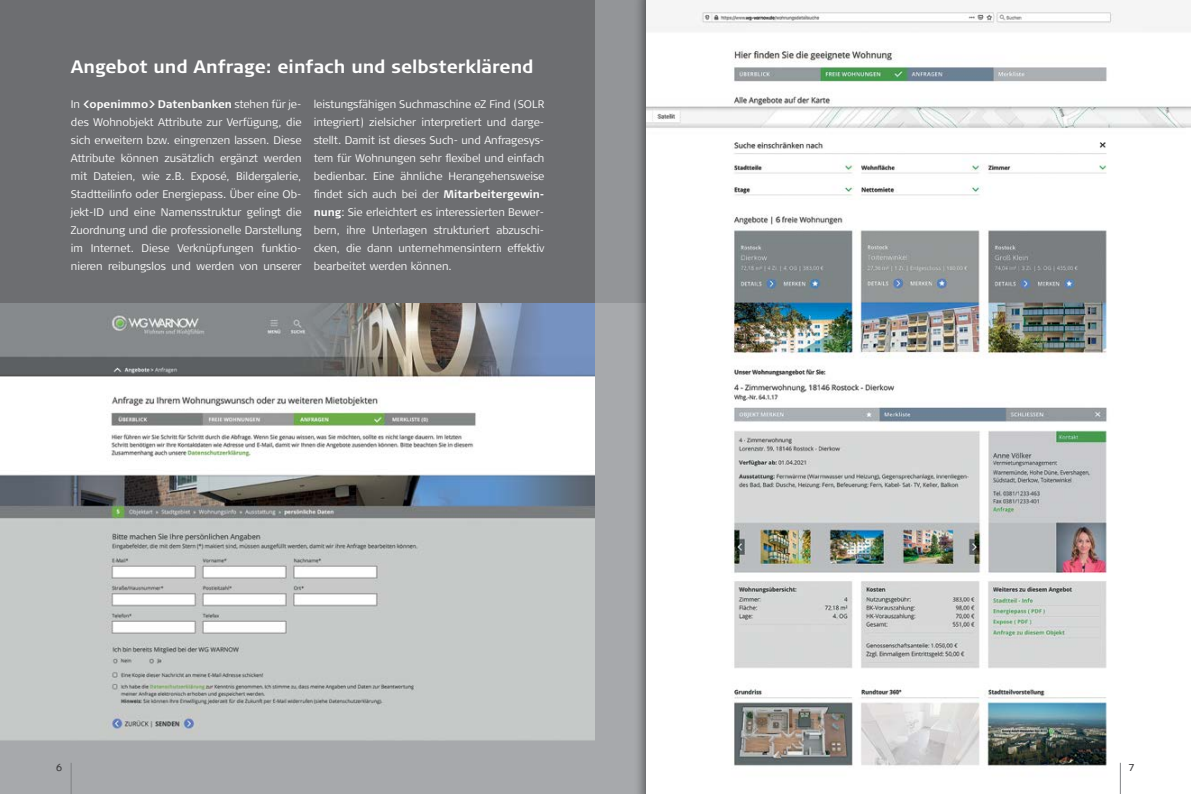
<style>
.page{position:relative;width:1191px;height:794px;background:#fff}
.page>*{position:absolute;margin:0;border:0;box-sizing:border-box;transform-origin:0 0}
.t1{font:700 18px "Signa Column";color:#fff}
.t2{font:300 11px/18px "Signa Column";color:#fff}
.t3{font:10px "Signa Column";color:#414042}
.s1{font-weight:700}
</style>
<div class="page">
<div style="left:0;top:0;width:595px;height:303px;background:#6d6e71"></div>
<div style="left:0;top:303px;width:595px;height:491px;background:#a7a9ac"></div>
<img style="left:0;top:303px;width:595px;height:437px">
<div style="left:595px;top:0;width:596px;height:303px;background:#939598"></div>
<div style="left:595px;top:303px;width:596px;height:491px;background:#a7a9ac"></div>
<div style="left:633px;top:0;width:558px;height:794px;background:#000;opacity:.7"></div>
<img style="left:646px;top:0;width:545px;height:780px">
<hr style="left:71px;top:763px;width:1px;height:31px;background:#808285">
<hr style="left:1120px;top:763px;width:1px;height:31px;background:#808285">
<h1 class="t1" style="left:71px;top:57px;width:464px">Angebot und Anfrage: einfach und selbsterklärend</h1>
<p class="t2" style="left:71px;top:95px;width:232px">In <span class="s1">&lt;openimmo&gt; Datenbanken</span> stehen für je&shy;des Wohnobjekt Attribute zur Verfügung, die sich erweitern bzw. eingrenzen lassen. Diese Attribute können zusätzlich ergänzt werden mit Dateien, wie z.B. Exposé, Bildergalerie, Stadtteilinfo oder Energiepass. Über eine Ob&shy;jekt-ID und eine Namensstruktur gelingt die Zuordnung und die professionelle Darstellung im Internet. Diese Verknüpfungen funktio&shy;nieren reibungslos und werden von unserer</p>
<p class="t2" style="left:314px;top:95px;width:232px;text-align:justify">leistungsfähigen Suchmaschine eZ Find (SOLR integriert) zielsicher interpretiert und darge&shy;stellt. Damit ist dieses Such- und Anfragesys&shy;tem für Wohnungen sehr flexibel und einfach bedienbar. Eine ähnliche Herangehensweise findet sich auch bei der <span class="s1">Mitarbeitergewin&shy;nung</span>: Sie erleichtert es interessierten Bewer&shy;bern, ihre Unterlagen strukturiert abzuschi&shy;cken, die dann unternehmensintern effektiv bearbeitet werden können.</p>
<p class="t3" style="left:56px;top:761px;width:8px">6</p>
<p class="t3" style="left:1128px;top:761px;width:8px">7</p>
</div>
